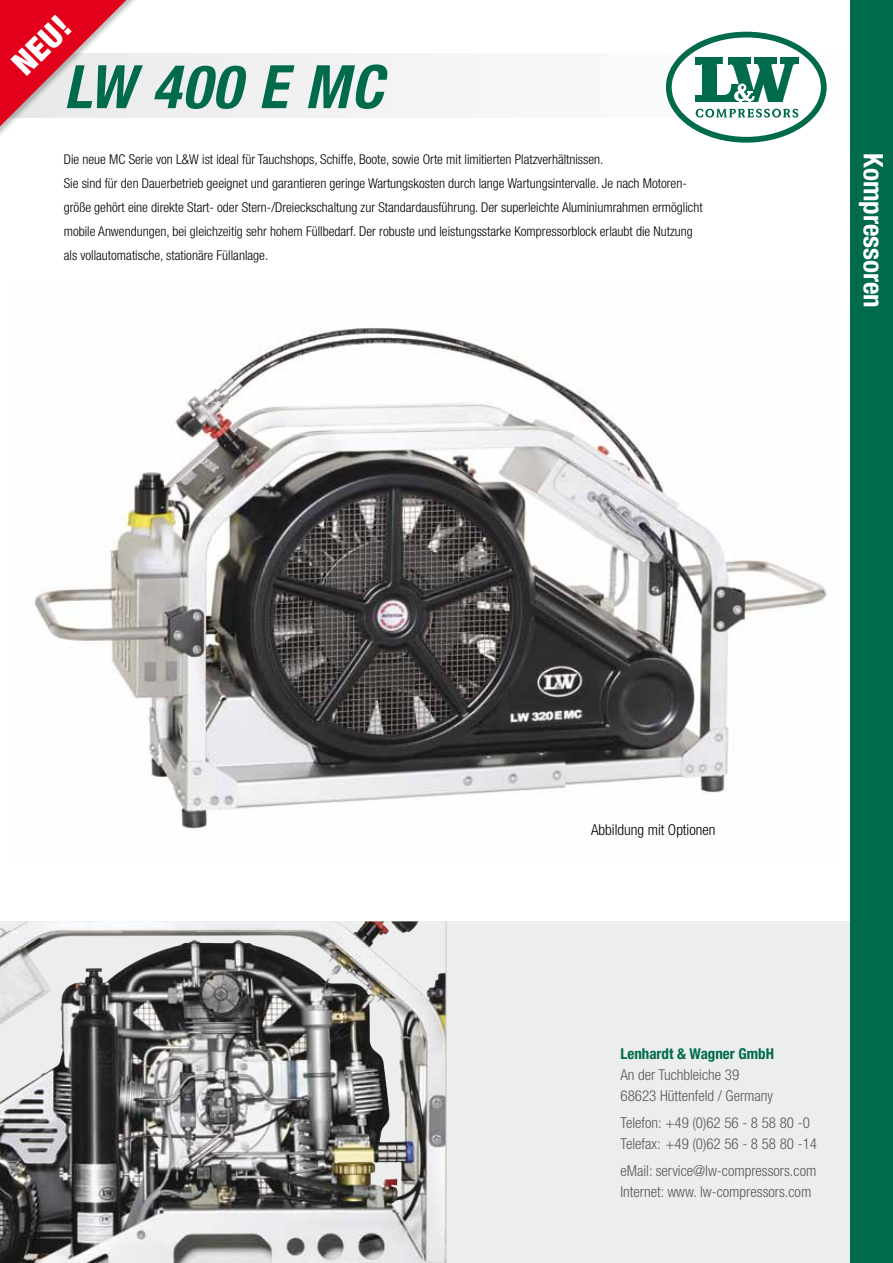
<style>
.page{position:relative;width:893px;height:1263px;background:#fff}
.page>*{position:absolute;margin:0;border:0;box-sizing:border-box;transform-origin:0 0}
.t1{font:italic 700 condensed 60px "Helvetica Neue";letter-spacing:.025em;color:#006a4d}
.t2{font:900 condensed 33px "Helvetica Neue";color:#fff}
.t3{font:700 condensed 27px "Helvetica Neue";color:#fff}
.t4{font:300 condensed 15px/21px "Helvetica Neue";color:#58585a}
.t5{font:300 condensed 15px "Helvetica Neue";color:#000}
.t6{font:700 condensed 15px "Helvetica Neue";color:#006a4d}
.t7{font:300 condensed 13.5px/24px "Helvetica Neue";color:#000}
</style>
<div class="page">
<div style="left:0;top:54px;width:893px;height:64px;background:#f4f4f5"></div>
<svg style="left:664px;top:30px;width:164px;height:114px"></svg>
<svg style="left:669px;top:35px;width:155px;height:105px;fill:#fff"></svg>
<div style="left:666px;top:32px;width:161px;height:111px;border:6px solid #006a4d;border-radius:50%"></div>
<svg style="left:695px;top:58px;width:104px;height:45px"></svg>
<svg style="left:696px;top:109px;width:102px;height:9px"></svg>
<svg style="left:0;top:921px;width:850px;height:342px;background:#c3c4c3"></svg>
<img style="left:0;top:921px;width:418px;height:105px">
<div style="left:0;top:0;width:151px;height:226px;background:#000;opacity:.27"></div>
<svg style="left:0;top:0;width:146px;height:221px"></svg>
<img style="left:34px;top:328px;width:793px;height:501px">
<hr style="left:446px;top:921px;width:1px;height:342px;background:#c6c7c8">
<div style="left:850px;top:0;width:43px;height:1263px;background:#006a4d"></div>
<h2 class="t2" style="left:3px;top:55px;width:69px;rotate:-45deg">NEU!</h2>
<h1 class="t1" style="left:64px;top:50px;width:321px">LW 400 E MC</h1>
<p class="t7" style="left:64px;top:147px;width:640px">Die neue MC Serie von L&amp;W ist ideal für Tauchshops, Schiffe, Boote, sowie Orte mit limitierten Platzverhältnissen.<br>Sie sind für den Dauerbetrieb geeignet und garantieren geringe Wartungskosten durch lange Wartungsintervalle. Je nach Motoren&shy;größe gehört eine direkte Start- oder Stern-/Dreieckschaltung zur Standardausführung. Der superleichte Aluminiumrahmen ermöglicht mobile Anwendungen, bei gleichzeitig sehr hohem Füllbedarf. Der robuste und leistungsstarke Kompressorblock erlaubt die Nutzung als vollautomatische, stationäre Füllanlage.</p>
<h3 class="t3" style="left:890px;top:153px;width:156px;rotate:90deg">Kompressoren</h3>
<p class="t5" style="left:591px;top:821px;width:126px">Abbildung mit Optionen</p>
<p class="t6" style="left:620px;top:1044px;width:155px">Lenhardt &amp; Wagner GmbH</p>
<p class="t4" style="left:620px;top:1064px;width:154px">An der Tuchbleiche 39<br>68623 Hüttenfeld / Germany</p>
<p class="t4" style="left:620px;top:1112px;width:198px">Telefon: +49 (0)62 56 - 8 58 80 -0<br>Telefax: +49 (0)62 56 - 8 58 80 -14</p>
<p class="t4" style="left:620px;top:1160px;width:197px">eMail: service@lw-compressors.com<br>Internet: www. lw-compressors.com</p>
</div>
